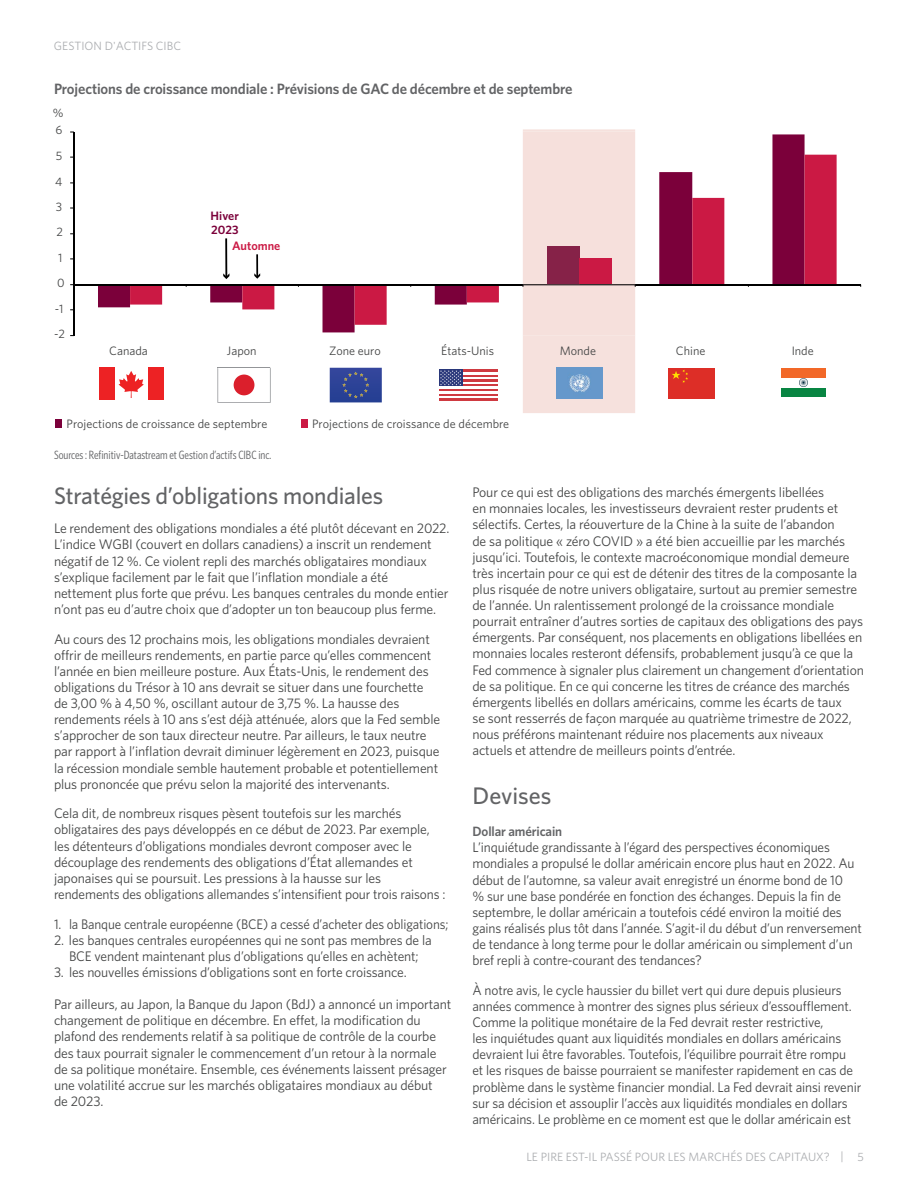
<style>
.page{position:relative;width:918px;height:1188px;background:#fff}
.page>*{position:absolute;margin:0;border:0;box-sizing:border-box;transform-origin:0 0}
.t1{font:500 24px "Whitney";letter-spacing:-.01em;color:#636466}
.t2{font:600 15px "Whitney";letter-spacing:-.01em;color:#636466}
.t3{font:13.8px/16px "Whitney";letter-spacing:-.01em;color:#434444}
.t4{font:13.8px "Whitney";letter-spacing:-.01em;color:#434444;scale:.95 1}
.t5{font:600 13.5px "Whitney";letter-spacing:-.01em;color:#636466}
.t6{font:12.15px "Whitney";color:#434444}
.t7{font:600 12.15px/13.8px "Whitney";color:#7b003a}
.t8{font:600 12.15px "Whitney";color:#cb1944}
.t9{font:12px "Whitney";color:#acaeb1}
.t10{font:12px "Whitney Condensed";color:#636466}
</style>
<div class="page">
<svg style="left:98px;top:134px;width:707px;height:198px"></svg>
<svg style="left:130px;top:155px;width:707px;height:170px"></svg>
<hr style="left:73px;top:132px;width:1px;height:204px;background:#000">
<hr style="left:74px;top:284px;width:787px;height:1px;background:#000">
<svg style="left:522px;top:129px;width:114px;height:284px;background:#efd2d1"></svg>
<div style="left:301px;top:419px;width:7px;height:8px;background:#cb1944"></div>
<div style="left:55px;top:419px;width:7px;height:8px;background:#7b003a"></div>
<img style="left:556px;top:368px;width:47px;height:31px">
<div style="left:781px;top:388px;width:45px;height:9px;background:#088542"></div>
<div style="left:781px;top:368px;width:45px;height:10px;background:#f26828"></div>
<svg style="left:799px;top:378px;width:9px;height:9px"></svg>
<div style="left:668px;top:368px;width:46px;height:31px;background:#dd2e27"></div>
<svg style="left:672px;top:370px;width:16px;height:13px"></svg>
<div style="left:99px;top:368px;width:16px;height:32px;background:#ed2224"></div>
<div style="left:147px;top:368px;width:16px;height:32px;background:#ed2224"></div>
<svg style="left:119px;top:371px;width:25px;height:27px"></svg>
<hr style="left:439px;top:398px;width:59px;height:2px;background:#cf3a41">
<hr style="left:439px;top:393px;width:59px;height:3px;background:#cf3a41">
<hr style="left:439px;top:389px;width:59px;height:2px;background:#cf3a41">
<hr style="left:439px;top:384px;width:59px;height:2px;background:#cf3a41">
<hr style="left:439px;top:379px;width:59px;height:2px;background:#cf3a41">
<hr style="left:439px;top:374px;width:59px;height:3px;background:#cf3a41">
<hr style="left:439px;top:369px;width:59px;height:3px;background:#cf3a41">
<div style="left:439px;top:369px;width:23px;height:17px;background:#29377a"></div>
<svg style="left:440px;top:370px;width:21px;height:15px"></svg>
<svg style="left:217px;top:368px;width:54px;height:35px"></svg>
<div style="left:234px;top:375px;width:20px;height:20px;background:#db1f2c;border-radius:50%"></div>
<hr style="left:218px;top:367px;width:52px;height:1px;background:#939598">
<svg style="left:330px;top:368px;width:52px;height:34px;background:#334794"></svg>
<hr style="left:256px;top:254px;width:2px;height:23px;background:#000">
<svg style="left:254px;top:273px;width:6px;height:6px"></svg>
<hr style="left:225px;top:238px;width:2px;height:39px;background:#000">
<svg style="left:223px;top:273px;width:6px;height:6px"></svg>
<p class="t9" style="left:54px;top:38px;width:129px">GESTION D'ACTIFS CIBC</p>
<p class="t2" style="left:54px;top:79px;width:520px">Projections de croissance mondiale : Prévisions de GAC de décembre et de septembre</p>
<p class="t6" style="left:53px;top:105px;width:12px">%</p>
<p class="t6" style="left:56px;top:122px;width:8px">6</p>
<p class="t6" style="left:56px;top:147px;width:8px">5</p>
<p class="t6" style="left:55px;top:173px;width:9px">4</p>
<p class="t6" style="left:56px;top:198px;width:8px">3</p>
<p class="t6" style="left:56px;top:224px;width:8px">2</p>
<p class="t6" style="left:58px;top:249px;width:6px">1</p>
<p class="t6" style="left:57px;top:275px;width:9px">0</p>
<p class="t6" style="left:55px;top:301px;width:10px">-1</p>
<p class="t6" style="left:54px;top:326px;width:12px">-2</p>
<p class="t7" style="left:211px;top:209px;width:30px">Hiver<br>2023</p>
<p class="t8" style="left:232px;top:237px;width:50px">Automne</p>
<p class="t6" style="left:109px;top:343px;width:40px">Canada</p>
<p class="t6" style="left:227px;top:343px;width:31px">Japon</p>
<p class="t6" style="left:329px;top:343px;width:53px">Zone euro</p>
<p class="t6" style="left:441px;top:343px;width:54px">États-Unis</p>
<p class="t6" style="left:560px;top:343px;width:38px">Monde</p>
<p class="t6" style="left:676px;top:343px;width:31px">Chine</p>
<p class="t6" style="left:792px;top:343px;width:24px">Inde</p>
<p class="t6" style="left:67px;top:416px;width:202px">Projections de croissance de septembre</p>
<p class="t6" style="left:312px;top:416px;width:199px">Projections de croissance de décembre</p>
<p class="t10" style="left:54px;top:447px;width:219px">Sources : Refinitiv-Datastream et Gestion d’actifs CIBC inc.</p>
<h1 class="t1" style="left:54px;top:479px;width:331px">Stratégies d’obligations mondiales</h1>
<p class="t3" style="left:54px;top:520px;width:397px">Le rendement des obligations mondiales a été plutôt décevant en 2022.<br>L’indice WGBI (couvert en dollars canadiens) a inscrit un rendement négatif de 12 %. Ce violent repli des marchés obligataires mondiaux s’explique facilement par le fait que l’inflation mondiale a été nettement plus forte que prévu. Les banques centrales du monde entier n’ont pas eu d’autre choix que d’adopter un ton beaucoup plus ferme.</p>
<p class="t3" style="left:54px;top:630px;width:388px">Au cours des 12 prochains mois, les obligations mondiales devraient offrir de meilleurs rendements, en partie parce qu’elles commencent l’année en bien meilleure posture. Aux États-Unis, le rendement des obligations du Trésor à 10 ans devrait se situer dans une fourchette de 3,00 % à 4,50 %, oscillant autour de 3,75 %. La hausse des rendements réels à 10 ans s’est déjà atténuée, alors que la Fed semble s’approcher de son taux directeur neutre. Par ailleurs, le taux neutre par rapport à l’inflation devrait diminuer légèrement en 2023, puisque la récession mondiale semble hautement probable et potentiellement plus prononcée que prévu selon la majorité des intervenants.</p>
<p class="t3" style="left:54px;top:805px;width:393px">Cela dit, de nombreux risques pèsent toutefois sur les marchés obligataires des pays développés en ce début de 2023. Par exemple, les détenteurs d’obligations mondiales devront composer avec le découplage des rendements des obligations d’État allemandes et japonaises qui se poursuit. Les pressions à la hausse sur les rendements des obligations allemandes s’intensifient pour trois raisons :</p>
<p class="t4" style="left:54px;top:915px;width:417px">1. la Banque centrale européenne (BCE) a cessé d’acheter des obligations;</p>
<p class="t3" style="left:54px;top:931px;width:379px;text-align:center">2. les banques centrales européennes qui ne sont pas membres de la<br>BCE vendent maintenant plus d’obligations qu’elles en achètent;</p>
<p class="t3" style="left:54px;top:964px;width:354px">3. les nouvelles émissions d’obligations sont en forte croissance.</p>
<p class="t3" style="left:54px;top:996px;width:399px">Par ailleurs, au Japon, la Banque du Japon (BdJ) a annoncé un important changement de politique en décembre. En effet, la modification du plafond des rendements relatif à sa politique de contrôle de la courbe des taux pourrait signaler le commencement d’un retour à la normale de sa politique monétaire. Ensemble, ces événements laissent présager une volatilité accrue sur les marchés obligataires mondiaux au début<br>de 2023.</p>
<p class="t3" style="left:472px;top:484px;width:393px">Pour ce qui est des obligations des marchés émergents libellées<br>en monnaies locales, les investisseurs devraient rester prudents et sélectifs. Certes, la réouverture de la Chine à la suite de l’abandon<br>de sa politique « zéro COVID » a été bien accueillie par les marchés jusqu’ici. Toutefois, le contexte macroéconomique mondial demeure très incertain pour ce qui est de détenir des titres de la composante la plus risquée de notre univers obligataire, surtout au premier semestre de l’année. Un ralentissement prolongé de la croissance mondiale pourrait entraîner d’autres sorties de capitaux des obligations des pays émergents. Par conséquent, nos placements en obligations libellées en monnaies locales resteront défensifs, probablement jusqu’à ce que la Fed commence à signaler plus clairement un changement d’orientation de sa politique. En ce qui concerne les titres de créance des marchés émergents libellés en dollars américains, comme les écarts de taux<br>se sont resserrés de façon marquée au quatrième trimestre de 2022, nous préférons maintenant réduire nos placements aux niveaux actuels et attendre de meilleurs points d’entrée.</p>
<h1 class="t1" style="left:472px;top:780px;width:80px">Devises</h1>
<p class="t5" style="left:472px;top:822px;width:91px">Dollar américain</p>
<p class="t3" style="left:473px;top:839px;width:391px">L’inquiétude grandissante à l’égard des perspectives économiques mondiales a propulsé le dollar américain encore plus haut en 2022. Au début de l’automne, sa valeur avait enregistré un énorme bond de 10<br>% sur une base pondérée en fonction des échanges. Depuis la fin de septembre, le dollar américain a toutefois cédé environ la moitié des gains réalisés plus tôt dans l’année. S’agit-il du début d’un renversement de tendance à long terme pour le dollar américain ou simplement d’un bref repli à contre-courant des tendances?</p>
<p class="t3" style="left:473px;top:982px;width:390px">À notre avis, le cycle haussier du billet vert qui dure depuis plusieurs années commence à montrer des signes plus sérieux d’essoufflement.<br>Comme la politique monétaire de la Fed devrait rester restrictive,<br>les inquiétudes quant aux liquidités mondiales en dollars américains devraient lui être favorables. Toutefois, l’équilibre pourrait être rompu<br>et les risques de baisse pourraient se manifester rapidement en cas de problème dans le système financier mondial. La Fed devrait ainsi revenir sur sa décision et assouplir l’accès aux liquidités mondiales en dollars américains. Le problème en ce moment est que le dollar américain est</p>
<p class="t9" style="left:526px;top:1149px;width:339px">LE PIRE EST-IL PASSÉ POUR LES MARCHÉS DES CAPITAUX? | 5</p>
</div>
